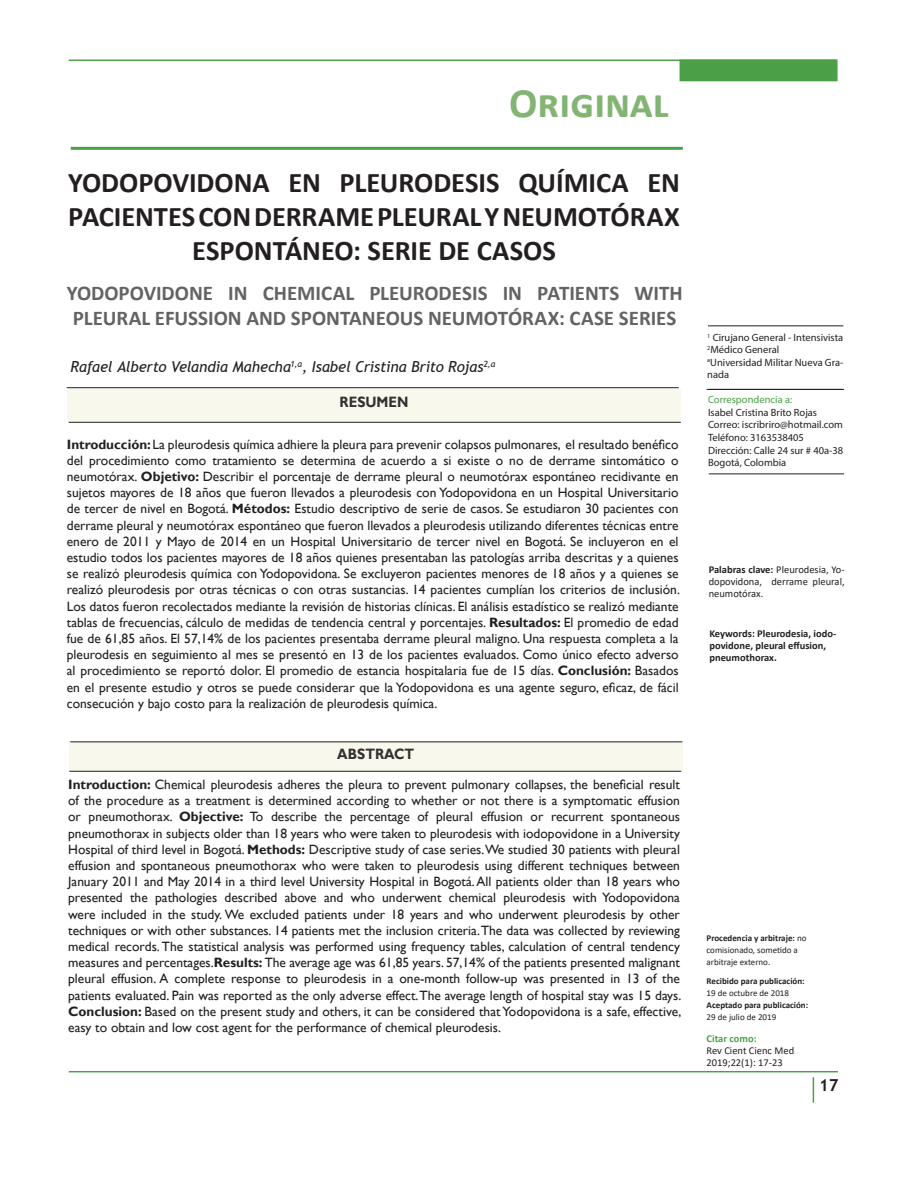
<style>
.page{position:relative;width:918px;height:1188px;background:#fff}
.page>*{position:absolute;margin:0;border:0;box-sizing:border-box;transform-origin:0 0}
.t1{font:700 42px "Calibri";color:#83b473}
.t2{font:700 28.5px/34.2px "Calibri";letter-spacing:-.005em;color:#231f20;text-align:center}
.t3{font:700 21px/25.2px "Calibri";color:#636366}
.t4{font:700 16.5px "Trebuchet MS";color:#231f20}
.t5{font:italic 15px "Trebuchet MS";letter-spacing:-.01em;color:#231f20}
.t6{font:700 15px "Gill Sans";color:#231f20;scale:.9 1}
.t7{font:13.5px/16.2px "Gill Sans";color:#231f20;text-align:justify}
.t8{font:10.5px/12.6px "Myriad Pro";color:#231f20}
.t9{font:10.5px/12px "Calibri";color:#231f20}
.t10{font:700 10.5px/12px "Calibri";color:#231f20}
.t11{font:10.5px "Myriad Pro";color:#4b9f46}
.t12{font:700 10.5px "Calibri";color:#4b9f46}
.t13{font:700 9px "Calibri";color:#231f20}
.t14{font:9px "Calibri";color:#231f20}
.s1{font-weight:700}
.s2{font-weight:400}
</style>
<div class="page">
<div style="left:680px;top:60px;width:158px;height:21px;background:#4b9f46"></div>
<hr style="left:69px;top:60px;width:768px;height:1px;background:#4b9f46">
<hr style="left:69px;top:1071px;width:769px;height:1px;background:#4b9f46">
<svg style="left:813px;top:1077px;width:1px;height:26px"></svg>
<hr style="left:71px;top:147px;width:612px;height:3px;background:#4b9f46">
<div style="left:67px;top:389px;width:614px;height:32px;background:#f8f8eb"></div>
<hr style="left:69px;top:422px;width:612px;height:1px;background:#231f20">
<hr style="left:67px;top:387px;width:612px;height:1px;background:#231f20">
<div style="left:69px;top:741px;width:614px;height:30px;background:#f8f8eb"></div>
<hr style="left:70px;top:742px;width:612px;height:1px;background:#231f20">
<hr style="left:69px;top:771px;width:612px;height:1px;background:#231f20">
<hr style="left:709px;top:473px;width:135px;height:1px;background:#231f20">
<hr style="left:708px;top:325px;width:135px;height:1px;background:#231f20">
<hr style="left:709px;top:389px;width:135px;height:1px;background:#231f20">
<hr style="left:707px;top:389px;width:136px;height:1px;background:#231f20">
<p class="t1" style="left:509px;top:74px;width:161px">Original</p>
<p class="t2" style="left:68px;top:165px;width:613px">YODOPOVIDONA EN PLEURODESIS QUÍMICA EN<br>PACIENTES CON DERRAME PLEURAL Y NEUMOTÓRAX<br>ESPONTÁNEO: SERIE DE CASOS</p>
<p class="t3" style="left:67px;top:280px;width:618px">YODOPOVIDONE IN CHEMICAL PLEURODESIS IN PATIENTS WITH<br>PLEURAL EFUSSION AND SPONTANEOUS NEUMOTÓRAX: CASE SERIES</p>
<p class="t5" style="left:70px;top:358px;width:426px">Rafael Alberto Velandia Mahecha<sup>1,a</sup>, Isabel Cristina Brito Rojas<sup>2,a</sup></p>
<p class="t6" style="left:340px;top:392px;width:78px">RESUMEN</p>
<p class="t7" style="left:67px;top:436px;width:615px"><span class="s1">Introducción:</span> La pleurodesis química adhiere la pleura para prevenir colapsos pulmonares, el resultado benéfico del procedimiento como tratamiento se determina de acuerdo a si existe o no de derrame sintomático o neumotórax. <span class="s1">Objetivo:</span> Describir el porcentaje de derrame pleural o neumotórax espontáneo recidivante en sujetos mayores de 18 años que fueron llevados a pleurodesis con Yodopovidona en un Hospital Universitario de tercer de nivel en Bogotá. <span class="s1">Métodos:</span> Estudio descriptivo de serie de casos. Se estudiaron 30 pacientes con derrame pleural y neumotórax espontáneo que fueron llevados a pleurodesis utilizando diferentes técnicas entre enero de 2011 y Mayo de 2014 en un Hospital Universitario de tercer nivel en Bogotá. Se incluyeron en el estudio todos los pacientes mayores de 18 años quienes presentaban las patologías arriba descritas y a quienes se realizó pleurodesis química con Yodopovidona. Se excluyeron pacientes menores de 18 años y a quienes se realizó pleurodesis por otras técnicas o con otras sustancias. 14 pacientes cumplían los criterios de inclusión.<br>Los datos fueron recolectados mediante la revisión de historias clínicas. El análisis estadístico se realizó mediante tablas de frecuencias, cálculo de medidas de tendencia central y porcentajes. <span class="s1">Resultados:</span> El promedio de edad fue de 61,85 años. El 57,14% de los pacientes presentaba derrame pleural maligno. Una respuesta completa a la pleurodesis en seguimiento al mes se presentó en 13 de los pacientes evaluados. Como único efecto adverso al procedimiento se reportó dolor. El promedio de estancia hospitalaria fue de 15 días. <span class="s1">Conclusión:</span> Basados en el presente estudio y otros se puede considerar que la Yodopovidona es una agente seguro, eficaz, de fácil consecución y bajo costo para la realización de pleurodesis química.</p>
<p class="t6" style="left:337px;top:745px;width:87px">ABSTRACT</p>
<p class="t7" style="left:68px;top:777px;width:615px"><span class="s1">Introduction:</span> Chemical pleurodesis adheres the pleura to prevent pulmonary collapses, the beneficial result of the procedure as a treatment is determined according to whether or not there is a symptomatic effusion or pneumothorax. <span class="s1">Objective:</span> To describe the percentage of pleural effusion or recurrent spontaneous pneumothorax in subjects older than 18 years who were taken to pleurodesis with iodopovidone in a University Hospital of third level in Bogotá. <span class="s1">Methods:</span> Descriptive study of case series.We studied 30 patients with pleural effusion and spontaneous pneumothorax who were taken to pleurodesis using different techniques between January 2011 and May 2014 in a third level University Hospital in Bogotá. All patients older than 18 years who presented the pathologies described above and who underwent chemical pleurodesis with Yodopovidona were included in the study. We excluded patients under 18 years and who underwent pleurodesis by other techniques or with other substances. 14 patients met the inclusion criteria. The data was collected by reviewing medical records. The statistical analysis was performed using frequency tables, calculation of central tendency measures and percentages.<span class="s1">Results:</span> The average age was 61,85 years. 57,14% of the patients presented malignant pleural effusion. A complete response to pleurodesis in a one-month follow-up was presented in 13 of the patients evaluated. Pain was reported as the only adverse effect. The average length of hospital stay was 15 days.<br><span class="s1">Conclusion:</span> Based on the present study and others, it can be considered that Yodopovidona is a safe, effective, easy to obtain and low cost agent for the performance of chemical pleurodesis.</p>
<p class="t8" style="left:707px;top:331px;width:138px"><sup>1</sup> Cirujano General - Intensivista</p>
<p class="t8" style="left:707px;top:343px;width:74px"><sup>2</sup>Médico General</p>
<p class="t8" style="left:707px;top:356px;width:138px"><sup>a</sup>Universidad Militar Nueva Gra&shy;nada</p>
<p class="t11" style="left:708px;top:393px;width:86px">Correspondencia a:</p>
<p class="t8" style="left:708px;top:406px;width:111px">Isabel Cristina Brito Rojas</p>
<p class="t8" style="left:708px;top:418px;width:137px">Correo: iscribriro@hotmail.com</p>
<p class="t8" style="left:708px;top:431px;width:98px">Teléfono: 3163538405</p>
<p class="t8" style="left:708px;top:444px;width:137px">Dirección: Calle 24 sur # 40a-38</p>
<p class="t8" style="left:708px;top:456px;width:80px">Bogotá, Colombia</p>
<p class="t9" style="left:709px;top:564px;width:137px;text-align:justify"><span class="s1">Palabras clave:</span> Pleurodesia, Yo&shy;dopovidona, derrame pleural, neumotórax.</p>
<p class="t10" style="left:709px;top:627px;width:128px">Keywords: Pleurodesia, iodo&shy;povidone, pleural effusion, pneumothorax.</p>
<p class="t13" style="left:707px;top:932px;width:102px">Procedencia y arbitraje: <span class="s2">no</span></p>
<p class="t14" style="left:707px;top:944px;width:93px">comisionado, sometido a</p>
<p class="t14" style="left:707px;top:956px;width:65px">arbitraje externo.</p>
<p class="t13" style="left:707px;top:975px;width:100px">Recibido para publicación:</p>
<p class="t14" style="left:707px;top:987px;width:84px">19 de octubre de 2018</p>
<p class="t13" style="left:707px;top:999px;width:103px">Aceptado para publicación:</p>
<p class="t14" style="left:707px;top:1011px;width:71px">29 de julio de 2019</p>
<p class="t12" style="left:707px;top:1031px;width:52px">Citar como:</p>
<p class="t9" style="left:707px;top:1044px;width:89px">Rev Cient Cienc Med<br>2019;22(1): 17-23</p>
<p class="t4" style="left:819px;top:1075px;width:21px">17</p>
</div>
